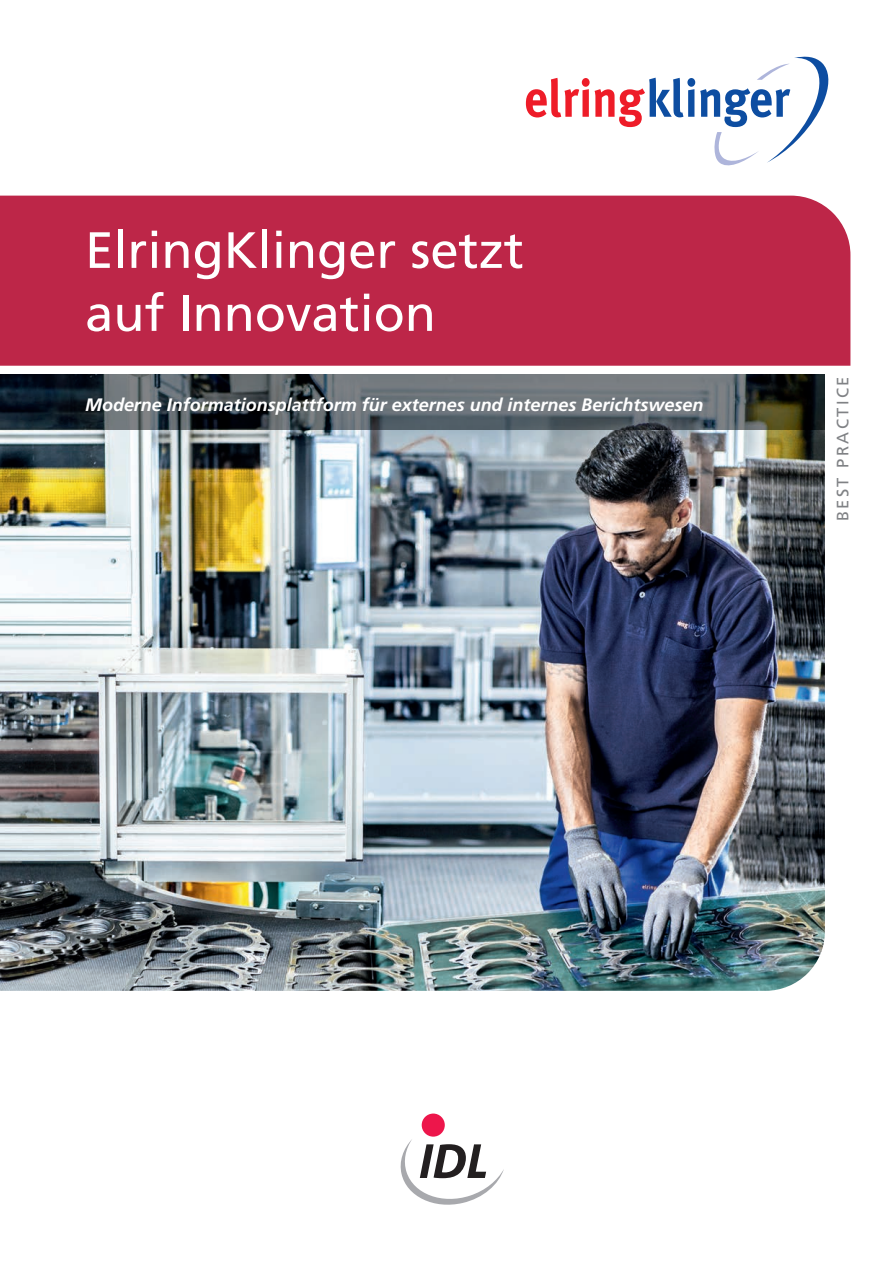
<style>
.page{position:relative;width:893px;height:1263px;background:#fff}
.page>*{position:absolute;margin:0;border:0;box-sizing:border-box;transform-origin:0 0}
.t1{font:51px/63px "Frutiger";color:#fff}
.t2{font:italic 700 18px "Frutiger";color:#fff}
.t3{font:16.5px "Frutiger";letter-spacing:.15em;color:#808285}
</style>
<div class="page">
<div style="left:0;top:196px;width:850px;height:170px;background:#bd2648"></div>
<img style="left:0;top:429px;width:825px;height:562px">
<div style="left:422px;top:1113px;width:23px;height:23px;background:#ed164b;border-radius:50%"></div>
<svg style="left:401px;top:1139px;width:103px;height:66px"></svg>
<img style="left:0;top:374px;width:825px;height:55px">
<svg style="left:526px;top:57px;width:302px;height:108px"></svg>
<h1 class="t1" style="left:85px;top:223px;width:440px">ElringKlinger setzt auf Innovation</h1>
<p class="t2" style="left:85px;top:398px;width:620px">Moderne Informationsplattform für externes und internes Berichtswesen</p>
<p class="t3" style="left:836px;top:521px;width:147px;rotate:-90deg">BEST PRACTICE</p>
</div>
